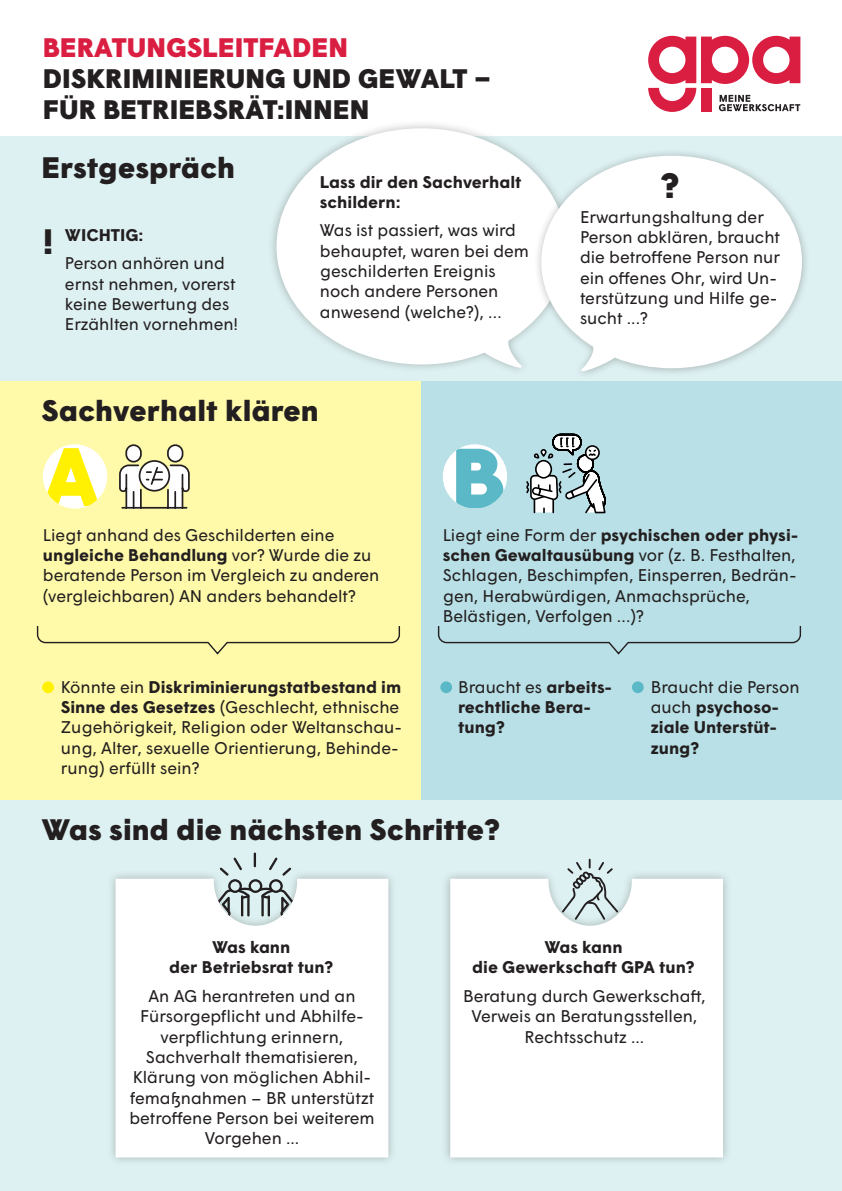
<style>
.page{position:relative;width:842px;height:1191px;background:#fff}
.page>*{position:absolute;margin:0;border:0;box-sizing:border-box;transform-origin:0 0}
.t1{font:900 35.2px "Wigrum";color:#231f20}
.t2{font:900 29.6px "Wigrum";color:#231f20}
.t3{font:900 26.8px/31px "Wigrum";color:#231f20}
.t4{font:900 26.8px "Wigrum";color:#da1e42}
.t5{font:16.9px/20.3px "Wigrum";color:#231f20}
.t6{font:700 16.9px/20.3px "Wigrum";color:#231f20}
.s1{font-weight:700}
.s2{font-weight:400}
</style>
<div class="page">
<div style="left:0;top:136px;width:842px;height:1055px;background:#def1f2"></div>
<div style="left:0;top:381px;width:421px;height:418px;background:#fffaa9"></div>
<div style="left:421px;top:381px;width:421px;height:418px;background:#b8e0e6"></div>
<div style="left:440px;top:681px;width:12px;height:12px;background:#5bb8c6;border-radius:50%"></div>
<div style="left:42px;top:681px;width:12px;height:12px;background:#fff101;border-radius:50%"></div>
<div style="left:632px;top:681px;width:12px;height:12px;background:#5bb8c6;border-radius:50%"></div>
<div style="left:43px;top:444px;width:64px;height:64px;background:#fff;border-radius:50%"></div>
<svg style="left:43px;top:448px;width:57px;height:58px"></svg>
<div style="left:443px;top:444px;width:64px;height:64px;background:#fff;border-radius:50%"></div>
<svg style="left:456px;top:449px;width:47px;height:59px"></svg>
<svg style="left:36px;top:626px;width:365px;height:29px"></svg>
<svg style="left:437px;top:626px;width:365px;height:29px"></svg>
<svg style="left:567px;top:858px;width:46px;height:11px"></svg>
<div style="left:441px;top:869px;width:291px;height:297px;background:#231f20;opacity:.3"></div>
<div style="left:450px;top:878px;width:273px;height:279px;background:#fff"></div>
<svg style="left:219px;top:852px;width:72px;height:17px"></svg>
<div style="left:106px;top:869px;width:291px;height:297px;background:#231f20;opacity:.3"></div>
<div style="left:116px;top:878px;width:272px;height:279px;background:#fff"></div>
<svg style="left:648px;top:36px;width:152px;height:76px"></svg>
<div style="left:267px;top:119px;width:308px;height:257px;background:#231f20;opacity:.3"></div>
<svg style="left:276px;top:128px;width:290px;height:246px;fill:#fff"></svg>
<div style="left:533px;top:147px;width:277px;height:232px;background:#231f20;opacity:.3"></div>
<svg style="left:541px;top:156px;width:261px;height:221px;fill:#fff"></svg>
<svg style="left:526px;top:433px;width:80px;height:81px"></svg>
<svg style="left:119px;top:444px;width:71px;height:65px"></svg>
<h3 class="t4" style="left:43px;top:27px;width:307px">BERATUNGSLEITFADEN</h3>
<h3 class="t3" style="left:43px;top:61px;width:450px">DISKRIMINIERUNG UND GEWALT –<br>FÜR BETRIEBSRÄT:INNEN</h3>
<h2 class="t2" style="left:42px;top:145px;width:195px">Erstgespräch</h2>
<p class="t6" style="left:320px;top:170px;width:203px">Lass dir den Sachverhalt schildern:</p>
<p class="t5" style="left:320px;top:219px;width:211px">Was ist passiert, was wird behauptet, waren bei dem geschilderten Ereignis noch andere Personen anwesend (welche?), …</p>
<p class="t6" style="left:65px;top:224px;width:80px">WICHTIG:</p>
<p class="t5" style="left:65px;top:252px;width:175px">Person anhören und ernst nehmen, vorerst keine Bewertung des<br>Erzählten vornehmen!</p>
<h1 class="t1" style="left:43px;top:215px;width:12px">!</h1>
<h2 class="t2" style="left:42px;top:388px;width:278px">Sachverhalt klären</h2>
<h1 class="t1" style="left:660px;top:159px;width:20px">?</h1>
<p class="t5" style="left:580px;top:205px;width:202px">Erwartungshaltung der<br>Person abklären, braucht die betroffene Person nur ein offenes Ohr, wird Un&shy;terstützung und Hilfe ge&shy;sucht ...?</p>
<p class="t5" style="left:43px;top:523px;width:338px">Liegt anhand des Geschilderten eine <span class="s1">ungleiche Behandlung</span> vor? Wurde die zu beratende Person im Vergleich zu anderen (vergleichbaren) AN anders behandelt?</p>
<p class="t5" style="left:443px;top:523px;width:357px">Liegt eine Form der <span class="s1">psychischen oder physi&shy;schen Gewaltausübung</span> vor (z. B. Festhalten, Schlagen, Beschimpfen, Einsperren, Bedrän&shy;gen, Herabwürdigen, Anmachsprüche, Belästigen, Verfolgen …)?</p>
<p class="t5" style="left:61px;top:675px;width:343px">Könnte ein <span class="s1">Diskriminierungstatbestand im Sinne des Gesetzes</span> (Geschlecht, ethnische Zugehörigkeit, Religion oder Weltanschau&shy;ung, Alter, sexuelle Orientierung, Behinde&shy;rung) erfüllt sein?</p>
<p class="t6" style="left:458px;top:675px;width:156px"><span class="s2">Braucht es</span> arbeits&shy;rechtliche Bera&shy;tung?</p>
<p class="t6" style="left:651px;top:675px;width:150px"><span class="s2">Braucht die Person auch</span> psychoso&shy;ziale Unterstüt&shy;zung?</p>
<h2 class="t2" style="left:42px;top:807px;width:460px">Was sind die nächsten Schritte?</h2>
<p class="t6" style="left:169px;top:935px;width:165px;text-align:center">Was kann<br>der Betriebsrat tun?</p>
<p class="t5" style="left:129px;top:984px;width:247px;text-align:center">An AG herantreten und an<br>Fürsorgepflicht und Abhilfe&shy;verpflichtung erinnern,<br>Sachverhalt thematisieren,<br>Klärung von möglichen Abhil&shy;femaßnahmen – BR unterstützt betroffene Person bei weiterem<br>Vorgehen ...</p>
<p class="t6" style="left:472px;top:935px;width:224px;text-align:center">Was kann<br>die Gewerkschaft GPA tun?</p>
<p class="t5" style="left:463px;top:984px;width:244px;text-align:center">Beratung durch Gewerkschaft,<br>Verweis an Beratungsstellen,<br>Rechtsschutz ...</p>
</div>
